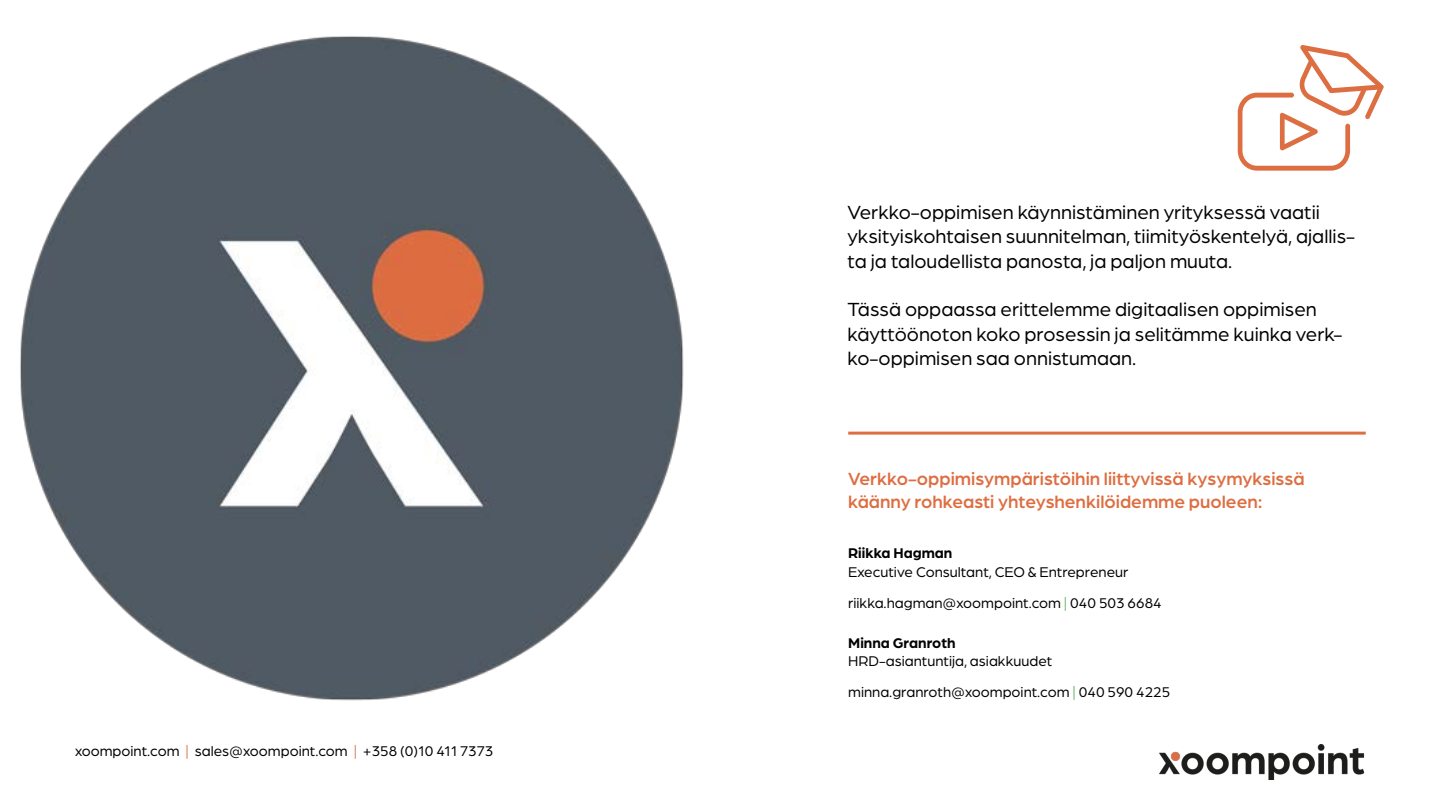
<style>
.page{position:relative;width:1440px;height:810px;background:#fff}
.page>*{position:absolute;margin:0;border:0;box-sizing:border-box;transform-origin:0 0}
.Ingressi_30pt{font:20.25px/24.3px "Arboria";color:#000}
.Otsikkofontti_vihreä{font:500 18.75px/22.5px "Arboria";color:#dd6e42}
.Lisätiedot_20_pt{font:15px/18.8px "Arboria";color:#000}
.s1{color:#dd6e42}
.s2{font-weight:700}
.s3{color:#61af59}
</style>
<div class="page">
<img style="left:1159px;top:744px;width:206px;height:36px">
<svg style="left:1238px;top:45px;width:146px;height:126px"></svg>
<hr style="left:848px;top:432px;width:518px;height:3px;background:#dd6e42">
<img style="left:20px;top:36px;width:664px;height:665px">
<p class="Lisätiedot_20_pt" style="left:75px;top:742px;width:420px">xoompoint.com <span class="s1">|</span> sales@xoompoint.com <span class="s1">|</span> +358 (0)10 411 7373</p>
<p class="Ingressi_30pt" style="left:848px;top:199px;width:509px">Verkko-oppimisen käynnistäminen yrityksessä vaatii yksityiskohtaisen suunnitelman, tiimityöskentelyä, ajallis&shy;ta ja taloudellista panosta, ja paljon muuta.</p>
<p class="Ingressi_30pt" style="left:848px;top:297px;width:497px">Tässä oppaassa erittelemme digitaalisen oppimisen käyttöönoton koko prosessin ja selitämme kuinka verk&shy;ko-oppimisen saa onnistumaan.</p>
<p class="Otsikkofontti_vihreä" style="left:848px;top:467px;width:458px">Verkko-oppimisympäristöihin liittyvissä kysymyksissä käänny rohkeasti yhteyshenkilöidemme puoleen:</p>
<p class="Lisätiedot_20_pt" style="left:848px;top:543px;width:282px"><span class="s2">Riikka Hagman<br></span>Executive Consultant, CEO &amp; Entrepreneur</p>
<p class="Lisätiedot_20_pt" style="left:848px;top:593px;width:315px">riikka.hagman@xoompoint.com <span class="s3">|</span> 040 503 6684</p>
<p class="Lisätiedot_20_pt" style="left:848px;top:633px;width:206px"><span class="s2">Minna Granroth<br></span>HRD-asiantuntija, asiakkuudet</p>
<p class="Lisätiedot_20_pt" style="left:848px;top:682px;width:324px">minna.granroth@xoompoint.com <span class="s3">|</span> 040 590 4225</p>
</div>
